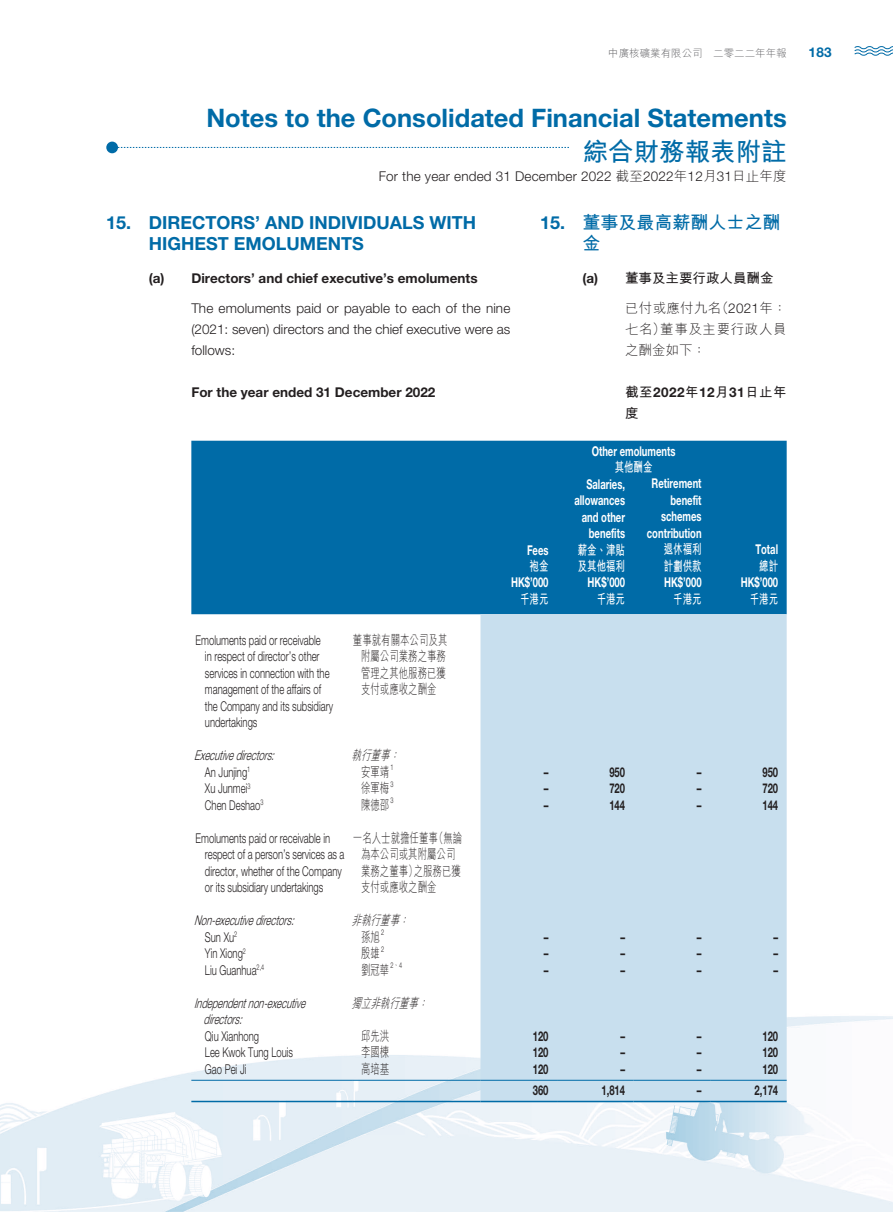
<style>
.page{position:relative;width:893px;height:1212px;background:#fff}
.page>*{position:absolute;margin:0;border:0;box-sizing:border-box;transform-origin:0 0}
.t1{font:700 25.5px "Helvetica Neue LT Std";color:#006ba7}
.t2{font:700 25.5px "M Hei HK";color:#006ba7}
.t3{font:700 18px/21px "Helvetica Neue LT Std";color:#006ba7}
.t4{font:700 18px/21px "M Hei HK";color:#006ba7}
.t5{font:300 13.5px/16.5px "Helvetica Neue LT Std";color:#231f20;scale:.7 1}
.t6{font:300 13.5px/21px "Helvetica Neue LT Std";color:#231f20;text-align:justify}
.t7{font:700 13.5px/16.5px "Helvetica Neue LT Std";color:#fff;text-align:right;scale:.7 1}
.t8{font:300 13.5px/16.5px "M Hei HK";color:#231f20;text-align:center;scale:.7 1}
.t9{font:700 13.5px "Helvetica Neue LT Std";color:#231f20}
.t10{font:italic 300 13.5px/16.5px "Helvetica Neue LT Std";color:#231f20;scale:.7 1}
.t11{font:700 13.5px "Helvetica Neue LT Std";color:#231f20;scale:.7 1}
.t12{font:700 13.5px/16.5px "M Hei HK";color:#fff;scale:.7 1}
.t13{font:700 13.5px/29.5px "M Hei HK";color:#231f20}
.t14{font:italic 300 13.5px "M Hei HK";color:#231f20;scale:.7 1}
.t15{font:300 13.5px/21px "M Hei HK";letter-spacing:.045em;color:#231f20}
.t16{font:700 13.5px "Helvetica Neue LT Std";color:#006ba7}
.t17{font:300 10.5px "M Hei HK";color:#636366}
.t18{font:300 7.8px "Helvetica Neue LT Std";color:#231f20;scale:.7 1}
.s1{font-family:"M Hei HK"}
.s2{font-family:"Helvetica Neue LT Std"}
.s3{font-weight:300}
.s4{font-family:"Helvetica Neue LT Std";font-weight:300}
</style>
<div class="page">
<img style="left:0;top:141px;width:893px;height:1071px">
<svg style="left:854px;top:46px;width:39px;height:10px"></svg>
<div style="left:106px;top:142px;width:12px;height:11px;background:#006ba7;border-radius:50%"></div>
<svg style="left:118px;top:147px;width:453px;height:1px"></svg>
<div style="left:191px;top:441px;width:596px;height:173px;background:#006ba7"></div>
<div style="left:480px;top:614px;width:307px;height:487px;background:#c8dfee"></div>
<hr style="left:191px;top:1080px;width:162px;height:1px;background:#006ba7">
<hr style="left:353px;top:1080px;width:127px;height:1px;background:#006ba7">
<hr style="left:480px;top:1080px;width:77px;height:1px;background:#006ba7">
<hr style="left:557px;top:1080px;width:77px;height:1px;background:#006ba7">
<hr style="left:634px;top:1080px;width:76px;height:1px;background:#006ba7">
<hr style="left:710px;top:1080px;width:77px;height:1px;background:#006ba7">
<hr style="left:191px;top:1101px;width:162px;height:1px;background:#006ba7">
<hr style="left:353px;top:1101px;width:127px;height:1px;background:#006ba7">
<hr style="left:480px;top:1101px;width:77px;height:1px;background:#006ba7">
<hr style="left:557px;top:1101px;width:77px;height:1px;background:#006ba7">
<hr style="left:634px;top:1101px;width:76px;height:1px;background:#006ba7">
<hr style="left:710px;top:1101px;width:77px;height:1px;background:#006ba7">
<p class="t17" style="left:608px;top:45px;width:180px">中廣核礦業有限公司 二零二二年年報</p>
<p class="t16" style="left:808px;top:44px;width:25px">183</p>
<h1 class="t1" style="left:206px;top:103px;width:582px">Notes to the Consolidated Financial Statements</h1>
<h1 class="t2" style="left:583px;top:133px;width:206px">綜合財務報表附註</h1>
<p class="t6" style="left:379px;top:165px;width:409px">For the year ended 31 December 2022 <span class="s1">截至</span>2022<span class="s1">年</span>12<span class="s1">月</span>31<span class="s1">日止年度</span></p>
<h2 class="t4" style="left:583px;top:210px;width:199px;text-indent:-43px"><span class="s2">15.</span> 董事及最高薪酬人士之酬金</h2>
<p class="t13" style="left:625px;top:263px;width:163px;text-indent:-43px"><span class="s2">(a)</span> 董事及主要行政人員酬金<span class="s3">已付或應付九名（</span><span class="s4">2021</span><span class="s3">年：</span></p>
<p class="t15" style="left:625px;top:318px;width:163px">七名）董事及主要行政人員之酬金如下：</p>
<p class="t9" style="left:625px;top:384px;width:163px"><span class="s1">截至</span>2022<span class="s1">年</span>12<span class="s1">月</span>31<span class="s1">日止年</span></p>
<p class="t13" style="left:625px;top:397px;width:15px">度</p>
<h1 class="t1" style="left:326px;top:103px;width:449px">Management Discussion and Analysi</h1>
<h1 class="t2" style="left:583px;top:133px;width:205px">管理層討論及分析</h1>
<h2 class="t3" style="left:149px;top:211px;width:329px;text-indent:-43px">15. DIRECTORS’ AND INDIVIDUALS WITH<br>HIGHEST EMOLUMENTS</h2>
<p class="t9" style="left:149px;top:270px;width:330px">(a) Directors’ and chief executive’s emoluments</p>
<p class="t6" style="left:191px;top:297px;width:320px">The emoluments paid or payable to each of the nine (2021: seven) directors and the chief executive were as follows:</p>
<p class="t9" style="left:191px;top:384px;width:246px">For the year ended 31 December 2022</p>
<p class="t5" style="left:205px;top:631px;width:185px;text-indent:-9px">Emoluments paid or receivable<br>in respect of director’s other services in connection with the management of the affairs of the Company and its subsidiary undertakings</p>
<p class="t8" style="left:353px;top:631px;width:137px">董事就有關本公司及其附屬公司業務之事務管理之其他服務已獲支付或應收之酬金</p>
<p class="t10" style="left:194px;top:747px;width:121px">Executivedirectors:</p>
<p class="t14" style="left:352px;top:746px;width:76px">執行董事：</p>
<p class="t5" style="left:205px;top:763px;width:66px">An Junjing<sup>1</sup></p>
<p class="t8" style="left:361px;top:763px;width:42px">安軍靖</p>
<p class="t18" style="left:391px;top:762px;width:6px">1</p>
<p class="t5" style="left:205px;top:780px;width:67px">Xu Junmei<sup>3</sup></p>
<p class="t8" style="left:361px;top:779px;width:42px">徐軍梅</p>
<p class="t18" style="left:391px;top:779px;width:6px">3</p>
<p class="t5" style="left:205px;top:796px;width:85px">Chen Deshao<sup>3</sup></p>
<p class="t8" style="left:361px;top:796px;width:42px">陳德邵</p>
<p class="t18" style="left:391px;top:795px;width:6px">3</p>
<p class="t5" style="left:205px;top:829px;width:201px;text-indent:-9px">Emoluments paid or receivable in respect of a person’s services as a director, whether of the Company or its subsidiary undertakings</p>
<p class="t8" style="left:361px;top:829px;width:146px;text-align:left;text-indent:-8px">一名人士就擔任董事（無論為本公司或其附屬公司業務之董事）之服務已獲支付或應收之酬金</p>
<p class="t10" style="left:194px;top:912px;width:150px">Non-executivedirectors:</p>
<p class="t14" style="left:352px;top:911px;width:89px">非執行董事：</p>
<p class="t5" style="left:205px;top:928px;width:48px">Sun Xu<sup>2</sup></p>
<p class="t8" style="left:361px;top:928px;width:29px">孫旭</p>
<p class="t18" style="left:381px;top:927px;width:6px">2</p>
<p class="t5" style="left:205px;top:945px;width:60px">Yin Xiong<sup>2</sup></p>
<p class="t8" style="left:361px;top:944px;width:29px">殷雄</p>
<p class="t18" style="left:381px;top:944px;width:6px">2</p>
<p class="t5" style="left:205px;top:961px;width:86px">Liu Guanhua<sup>2,4</sup></p>
<p class="t8" style="left:361px;top:961px;width:42px">劉冠華</p>
<p class="t18" style="left:391px;top:960px;width:18px">2<span class="s1">、</span>4</p>
<p class="t7" style="left:527px;top:541px;width:32px">Fees</p>
<p class="t12" style="left:530px;top:557px;width:28px">袍金</p>
<p class="t7" style="left:511px;top:574px;width:55px">HK$’000</p>
<p class="t12" style="left:520px;top:590px;width:42px">千港元</p>
<p class="t7" style="left:592px;top:442px;width:121px">Other emoluments</p>
<p class="t12" style="left:615px;top:458px;width:56px">其他酬金</p>
<p class="t7" style="left:574px;top:475px;width:74px">Salaries, allowances and other benefits</p>
<p class="t12" style="left:578px;top:540px;width:69px">薪金、津貼及其他福利</p>
<p class="t7" style="left:588px;top:574px;width:55px">HK$’000</p>
<p class="t12" style="left:597px;top:590px;width:42px">千港元</p>
<p class="t7" style="left:647px;top:475px;width:80px">Retirement benefit schemes contribution</p>
<p class="t12" style="left:664px;top:540px;width:56px">退休福利計劃供款</p>
<p class="t7" style="left:755px;top:541px;width:34px">Total</p>
<p class="t12" style="left:759px;top:557px;width:29px">總計</p>
<p class="t7" style="left:664px;top:574px;width:55px">HK$’000</p>
<p class="t12" style="left:673px;top:590px;width:42px">千港元</p>
<p class="t7" style="left:741px;top:574px;width:55px">HK$’000</p>
<p class="t12" style="left:750px;top:590px;width:42px">千港元</p>
<p class="t11" style="left:544px;top:764px;width:8px">–</p>
<p class="t11" style="left:609px;top:764px;width:24px">950</p>
<p class="t11" style="left:697px;top:764px;width:8px">–</p>
<p class="t11" style="left:762px;top:764px;width:24px">950</p>
<p class="t11" style="left:544px;top:780px;width:8px">–</p>
<p class="t11" style="left:609px;top:780px;width:24px">720</p>
<p class="t11" style="left:697px;top:780px;width:8px">–</p>
<p class="t11" style="left:762px;top:780px;width:24px">720</p>
<p class="t11" style="left:544px;top:797px;width:8px">–</p>
<p class="t11" style="left:609px;top:797px;width:24px">144</p>
<p class="t11" style="left:697px;top:797px;width:8px">–</p>
<p class="t11" style="left:762px;top:797px;width:24px">144</p>
<p class="t11" style="left:544px;top:929px;width:8px">–</p>
<p class="t11" style="left:620px;top:929px;width:8px">–</p>
<p class="t11" style="left:697px;top:929px;width:8px">–</p>
<p class="t11" style="left:773px;top:929px;width:8px">–</p>
<p class="t11" style="left:544px;top:945px;width:8px">–</p>
<p class="t11" style="left:620px;top:945px;width:8px">–</p>
<p class="t11" style="left:697px;top:945px;width:8px">–</p>
<p class="t11" style="left:773px;top:945px;width:8px">–</p>
<p class="t11" style="left:544px;top:962px;width:8px">–</p>
<p class="t11" style="left:620px;top:962px;width:8px">–</p>
<p class="t11" style="left:697px;top:962px;width:8px">–</p>
<p class="t11" style="left:773px;top:962px;width:8px">–</p>
<p class="t10" style="left:204px;top:994px;width:153px;text-indent:-9px">Independentnon-executive directors:</p>
<p class="t14" style="left:352px;top:993px;width:116px">獨立非執行董事：</p>
<p class="t5" style="left:205px;top:1027px;width:79px">Qiu Xianhong</p>
<p class="t8" style="left:361px;top:1027px;width:42px">邱先洪</p>
<p class="t11" style="left:533px;top:1028px;width:24px">120</p>
<p class="t11" style="left:620px;top:1028px;width:8px">–</p>
<p class="t11" style="left:697px;top:1028px;width:8px">–</p>
<p class="t11" style="left:762px;top:1028px;width:24px">120</p>
<p class="t5" style="left:205px;top:1044px;width:128px">Lee Kwok Tung Louis</p>
<p class="t8" style="left:361px;top:1043px;width:42px">李國棟</p>
<p class="t11" style="left:533px;top:1044px;width:24px">120</p>
<p class="t11" style="left:620px;top:1044px;width:8px">–</p>
<p class="t11" style="left:697px;top:1044px;width:8px">–</p>
<p class="t11" style="left:762px;top:1044px;width:24px">120</p>
<p class="t5" style="left:205px;top:1060px;width:61px">Gao Pei Ji</p>
<p class="t8" style="left:361px;top:1060px;width:42px">高培基</p>
<p class="t11" style="left:533px;top:1061px;width:24px">120</p>
<p class="t11" style="left:620px;top:1061px;width:8px">–</p>
<p class="t11" style="left:697px;top:1061px;width:8px">–</p>
<p class="t11" style="left:762px;top:1061px;width:24px">120</p>
<p class="t11" style="left:533px;top:1082px;width:24px">360</p>
<p class="t11" style="left:601px;top:1082px;width:35px">1,814</p>
<p class="t11" style="left:697px;top:1082px;width:8px">–</p>
<p class="t11" style="left:754px;top:1082px;width:35px">2,174</p>
</div>
